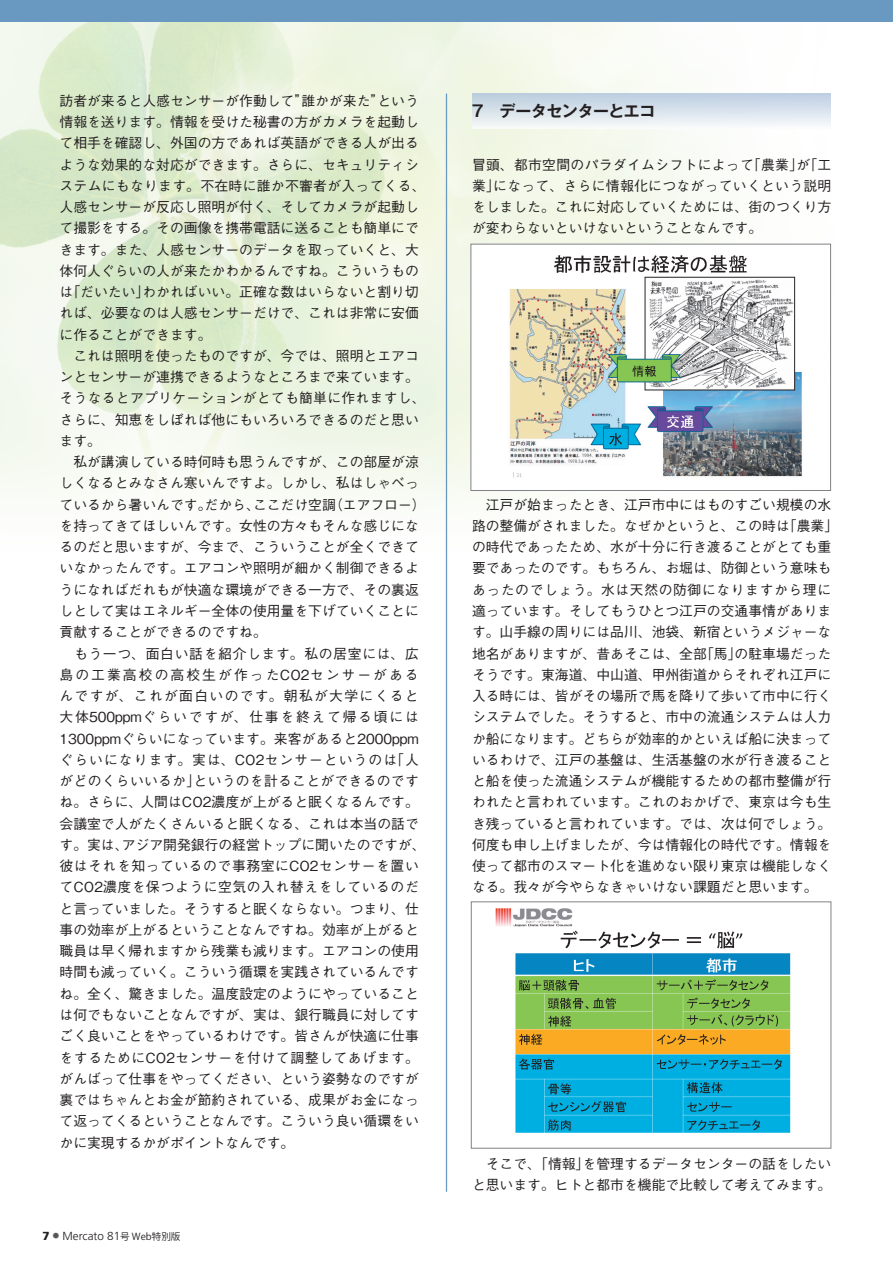
<style>
.page{position:relative;width:893px;height:1263px;background:#fff}
.page>*{position:absolute;margin:0;border:0;box-sizing:border-box;transform-origin:0 0}
.t1{font:700 15.9px "Gothic MB101 Pro De";letter-spacing:-.03em;color:#231f20}
.t2{font:500 13.8px/21.3px "Gothic BBB Pro";color:#231f20}
.t3{font:300 11.7px "Frutiger LT";color:#231f20}
.s1{font-family:"Futo Go B101 Pro";font-weight:700;font-size:6.45px;color:#57585a}
.s2{font-family:"Koz Go Pro";font-weight:400;font-size:9.6px}
</style>
<div class="page">
<img style="left:0;top:21px;width:854px;height:535px">
<div style="left:0;top:0;width:893px;height:21px;background:#6999c1"></div>
<svg style="left:472px;top:94px;width:359px;height:35px"></svg>
<hr style="left:446px;top:94px;width:1px;height:1098px;background:#6999c1">
<img style="left:495px;top:908px;width:296px;height:225px">
<div style="left:471px;top:901px;width:360px;height:247px;border:1px solid #808285"></div>
<div style="left:471px;top:244px;width:360px;height:246px;background:#fff"></div>
<img style="left:509px;top:255px;width:293px;height:223px">
<div style="left:471px;top:244px;width:360px;height:247px;border:1px solid #808285"></div>
<p class="t2" style="left:60px;top:88px;width:367px">訪者が来ると人感センサーが作動して”誰かが来た”という情報を送ります。情報を受けた秘書の方がカメラを起動して相手を確認し、外国の方であれば英語ができる人が出るような効果的な対応ができます。さらに、セキュリティシステムにもなります。不在時に誰か不審者が入ってくる、人感センサーが反応し照明が付く、そしてカメラが起動して撮影をする。その画像を携帯電話に送ることも簡単にできます。また、人感センサーのデータを取っていくと、大体何人ぐらいの人が来たかわかるんですね。こういうものは「だいたい」わかればいい。正確な数はいらないと割り切れば、必要なのは人感センサーだけで、これは非常に安価に作ることができます。</p>
<p class="t2" style="left:60px;top:343px;width:367px">　これは照明を使ったものですが、今では、照明とエアコンとセンサーが連携できるようなところまで来ています。そうなるとアプリケーションがとても簡単に作れますし、さらに、知恵をしぼれば他にもいろいろできるのだと思います。</p>
<p class="t2" style="left:60px;top:450px;width:368px">　私が講演している時何時も思うんですが、この部屋が涼しくなるとみなさん寒いんですよ。しかし、私はしゃべっているから暑いんです。だから、ここだけ空調（エアフロー）を持ってきてほしいんです。女性の方々もそんな感じになるのだと思いますが、今まで、こういうことが全くできていなかったんです。エアコンや照明が細かく制御できるようになればだれもが快適な環境ができる一方で、その裏返しとして実はエネルギー全体の使用量を下げていくことに貢献することができるのですね。</p>
<p class="t2" style="left:60px;top:641px;width:368px">　もう一つ、面白い話を紹介します。私の居室には、広島の工業高校の高校生が作ったCO2センサーがあるんですが、これが面白いのです。朝私が大学にくると大体500ppmぐらいですが、仕事を終えて帰る頃には<br>1300ppmぐらいになっています。来客があると2000ppmぐらいになります。実は、CO2センサーというのは「人がどのくらいいるか」というのを計ることができるのですね。さらに、人間はCO2濃度が上がると眠くなるんです。会議室で人がたくさんいると眠くなる、これは本当の話です。実は、アジア開発銀行の経営トップに聞いたのですが、彼はそれを知っているので事務室にCO2センサーを置いてCO2濃度を保つように空気の入れ替えをしているのだと言っていました。そうすると眠くならない。つまり、仕事の効率が上がるということなんですね。効率が上がると職員は早く帰れますから残業も減ります。エアコンの使用時間も減っていく。こういう循環を実践されているんですね。全く、驚きました。温度設定のようにやっていることは何でもないことなんですが、実は、銀行職員に対してすごく良いことをやっているわけです。皆さんが快適に仕事をするためにCO2センサーを付けて調整してあげます。がんばって仕事をやってください、という姿勢なのですが裏ではちゃんとお金が節約されている、成果がお金になって返ってくるということなんです。こういう良い循環をいかに実現するかがポイントなんです。</p>
<p class="t3" style="left:53px;top:1229px;width:129px"><span class="s1">●</span> Mercato 81<span class="s2">号 Web特別版</span></p>
<p class="t1" style="left:472px;top:98px;width:185px">7　データセンターとエコ</p>
<p class="t2" style="left:472px;top:152px;width:361px;text-align:justify">冒頭、都市空間のパラダイムシフトによって「農業」が「工業」になって、さらに情報化につながっていくという説明をしました。これに対応していくためには、街のつくり方が変わらないといけないということなんです。</p>
<p class="t2" style="left:472px;top:492px;width:368px">　江戸が始まったとき、江戸市中にはものすごい規模の水路の整備がされました。なぜかというと、この時は「農業」の時代であったため、水が十分に行き渡ることがとても重要であったのです。もちろん、お堀は、防御という意味もあったのでしょう。水は天然の防御になりますから理に適っています。そしてもうひとつ江戸の交通事情があります。山手線の周りには品川、池袋、新宿というメジャーな地名がありますが、昔あそこは、全部「馬」の駐車場だったそうです。東海道、中山道、甲州街道からそれぞれ江戸に入る時には、皆がその場所で馬を降りて歩いて市中に行くシステムでした。そうすると、市中の流通システムは人力か船になります。どちらが効率的かといえば船に決まっているわけで、江戸の基盤は、生活基盤の水が行き渡ることと船を使った流通システムが機能するための都市整備が行われたと言われています。これのおかげで、東京は今も生き残っていると言われています。では、次は何でしょう。何度も申し上げましたが、今は情報化の時代です。情報を使って都市のスマート化を進めない限り東京は機能しなくなる。我々が今やらなきゃいけない課題だと思います。</p>
<p class="t2" style="left:472px;top:1151px;width:361px">　そこで、「情報」を管理するデータセンターの話をしたいと思います。ヒトと都市を機能で比較して考えてみます。</p>
</div>
